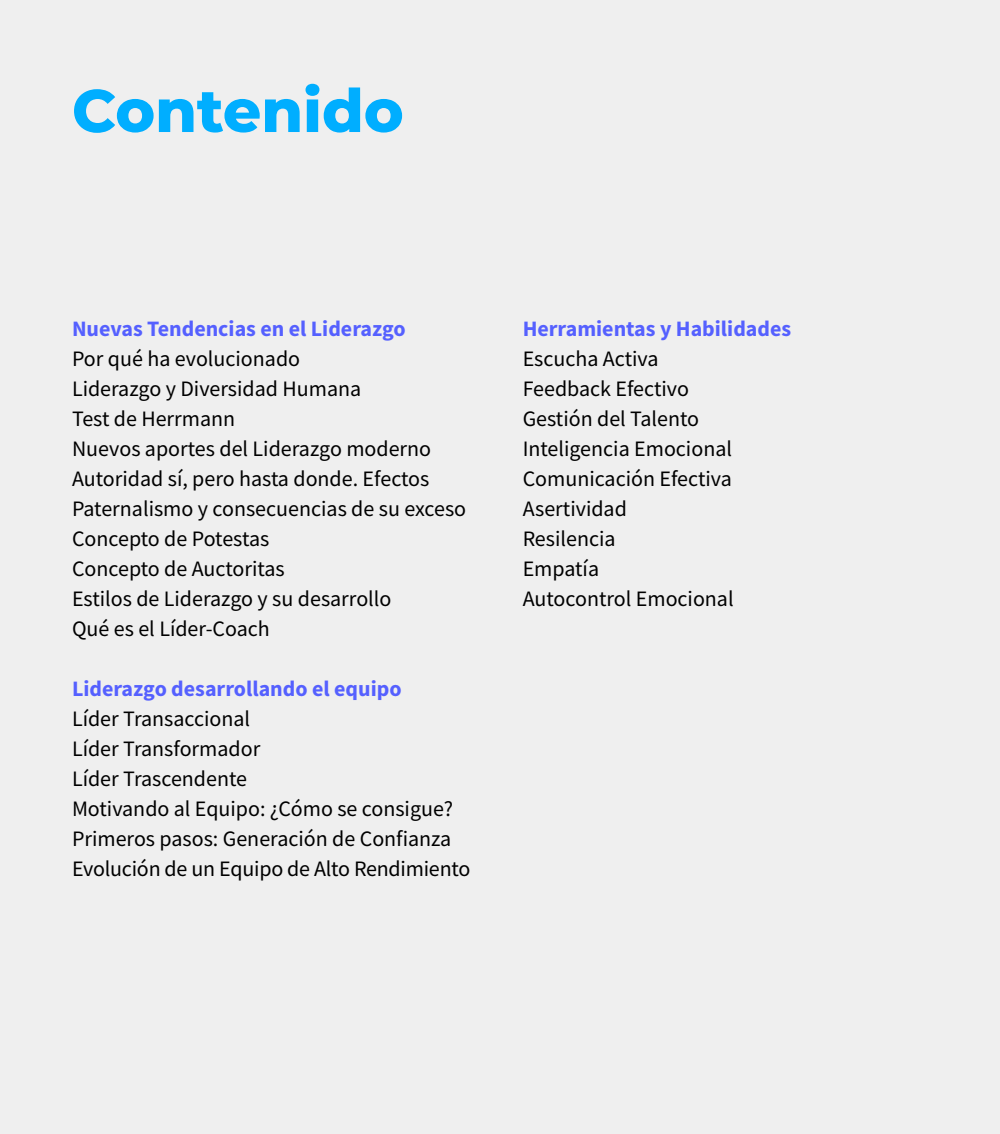
<style>
.page{position:relative;width:1000px;height:1134px;background:#efefef}
.page>*{position:absolute;margin:0;border:0;box-sizing:border-box;transform-origin:0 0}
.t1{font:800 60px "Montserrat";color:#00aeff}
.t2{font:22px/30px "Source Sans Pro";color:#000}
.t3{font:700 22px "Source Sans Pro";color:#5560ff}
</style>
<div class="page">
<h1 class="t1" style="left:72px;top:67px;width:333px">Contenido</h1>
<p class="t3" style="left:72px;top:314px;width:335px">Nuevas Tendencias en el Liderazgo</p>
<p class="t2" style="left:72px;top:344px;width:396px">Por qué ha evolucionado<br>Liderazgo y Diversidad Humana<br>Test de Herrmann<br>Nuevos aportes del Liderazgo moderno<br>Autoridad sí, pero hasta donde. Efectos<br>Paternalismo y consecuencias de su exceso<br>Concepto de Potestas<br>Concepto de Auctoritas<br>Estilos de Liderazgo y su desarrollo<br>Qué es el Líder-Coach</p>
<p class="t3" style="left:72px;top:674px;width:331px">Liderazgo desarrollando el equipo</p>
<p class="t2" style="left:72px;top:704px;width:400px">Líder Transaccional<br>Líder Transformador<br>Líder Trascendente<br>Motivando al Equipo: ¿Cómo se consigue?<br>Primeros pasos: Generación de Confianza<br>Evolución de un Equipo de Alto Rendimiento</p>
<p class="t3" style="left:523px;top:314px;width:270px">Herramientas y Habilidades</p>
<p class="t2" style="left:523px;top:344px;width:213px">Escucha Activa<br>Feedback Efectivo<br>Gestión del Talento<br>Inteligencia Emocional<br>Comunicación Efectiva<br>Asertividad<br>Resilencia<br>Empatía<br>Autocontrol Emocional</p>
</div>
